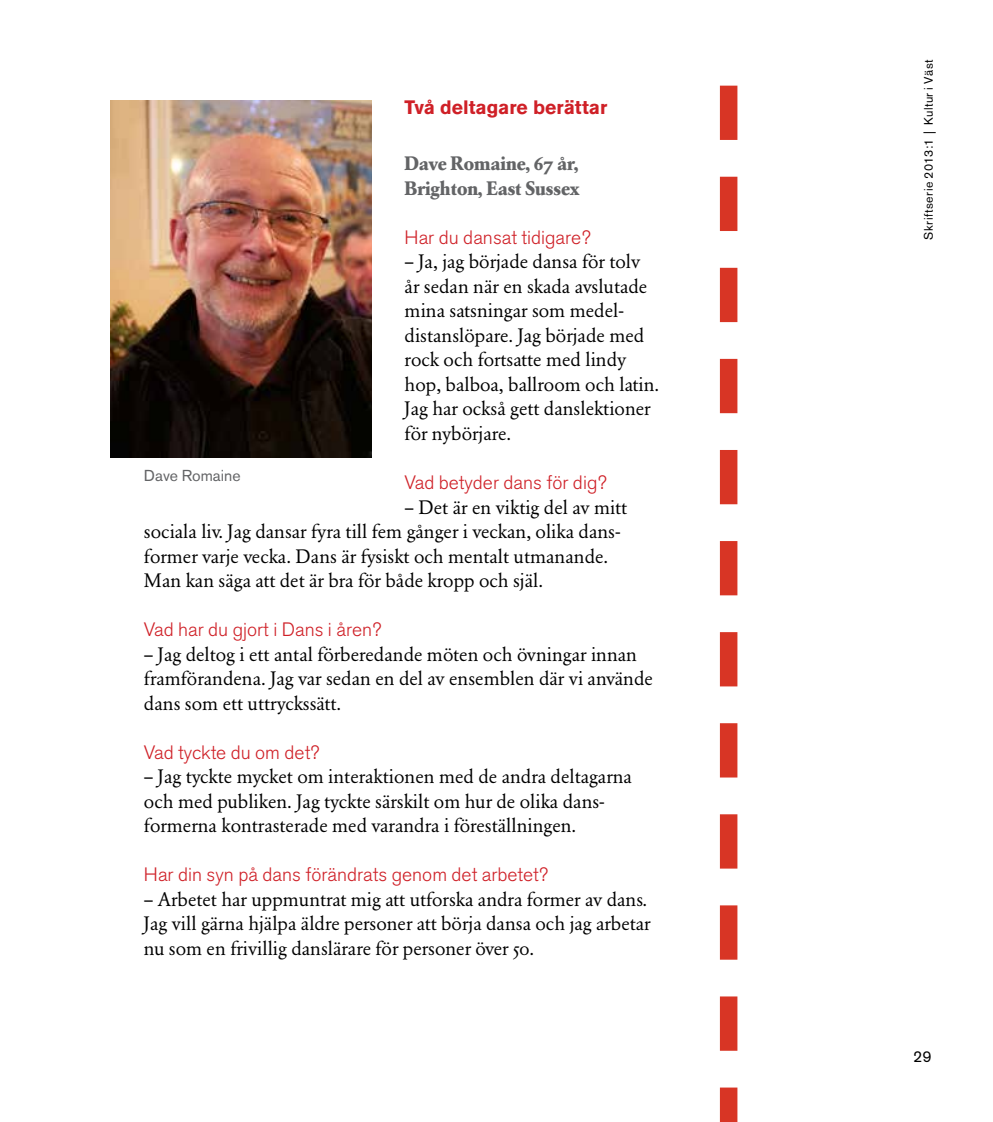
<style>
.page{position:relative;width:993px;height:1122px;background:#fff}
.page>*{position:absolute;margin:0;border:0;box-sizing:border-box;transform-origin:0 0}
.t1{font:19.25px/24.5px "Garamond BE Pro";color:#000}
.t2{font:300 19.25px "Akzidenz Grotesk BE";color:#cf2027}
.t3{font:700 19.25px/24.5px "Garamond BE Pro";color:#636466}
.t4{font:700 19.25px "Akzidenz Grotesk BE";color:#cf2027}
.t5{font:15.75px "Akzidenz Grotesk BE";color:#636466}
.t6{font:15.75px "Akzidenz Grotesk BE";color:#000}
.t7{font:12.25px "Akzidenz Grotesk BE";letter-spacing:.04em;color:#000}
</style>
<div class="page">
<img style="left:111px;top:101px;width:260px;height:356px">
<svg style="left:719px;top:86px;width:18px;height:1035px"></svg>
<p class="t4" style="left:404px;top:96px;width:204px">Två deltagare berättar</p>
<p class="t3" style="left:404px;top:151px;width:176px">Dave Romaine, 67 år,<br>Brighton, East Sussex</p>
<p class="t2" style="left:404px;top:226px;width:187px">Har du dansat tidigare?</p>
<p class="t1" style="left:404px;top:249px;width:256px">– Ja, jag började dansa för tolv år sedan när en skada avslutade mina satsningar som medel&shy;distanslöpare. Jag började med rock och fortsatte med lindy hop, balboa, ballroom och latin.<br>Jag har också gett danslektioner för nybörjare.</p>
<p class="t2" style="left:404px;top:471px;width:203px">Vad betyder dans för dig?</p>
<p class="t1" style="left:144px;top:494px;width:484px;text-indent:260px">– Det är en viktig del av mitt sociala liv. Jag dansar fyra till fem gånger i veckan, olika dans&shy;former varje vecka. Dans är fysiskt och mentalt utmanande.<br>Man kan säga att det är bra för både kropp och själ.</p>
<p class="t2" style="left:144px;top:618px;width:239px">Vad har du gjort i Dans i åren?</p>
<p class="t1" style="left:144px;top:641px;width:510px">– Jag deltog i ett antal förberedande möten och övningar innan framförandena. Jag var sedan en del av ensemblen där vi använde dans som ett uttryckssätt.</p>
<p class="t2" style="left:144px;top:741px;width:177px">Vad tyckte du om det?</p>
<p class="t1" style="left:144px;top:764px;width:489px">– Jag tyckte mycket om interaktionen med de andra deltagarna och med publiken. Jag tyckte särskilt om hur de olika dans&shy;formerna kontrasterade med varandra i föreställningen.</p>
<p class="t2" style="left:144px;top:863px;width:405px">Har din syn på dans förändrats genom det arbetet?</p>
<p class="t1" style="left:144px;top:886px;width:508px">– Arbetet har uppmuntrat mig att utforska andra former av dans.<br>Jag vill gärna hjälpa äldre personer att börja dansa och jag arbetar nu som en frivillig danslärare för personer över 50.</p>
<p class="t5" style="left:144px;top:466px;width:98px">Dave Romaine</p>
<p class="t7" style="left:920px;top:239px;width:181px;rotate:-90deg">Skriftserie 2013:1 | Kultur i Väst</p>
<p class="t6" style="left:912px;top:1047px;width:20px">29</p>
</div>
